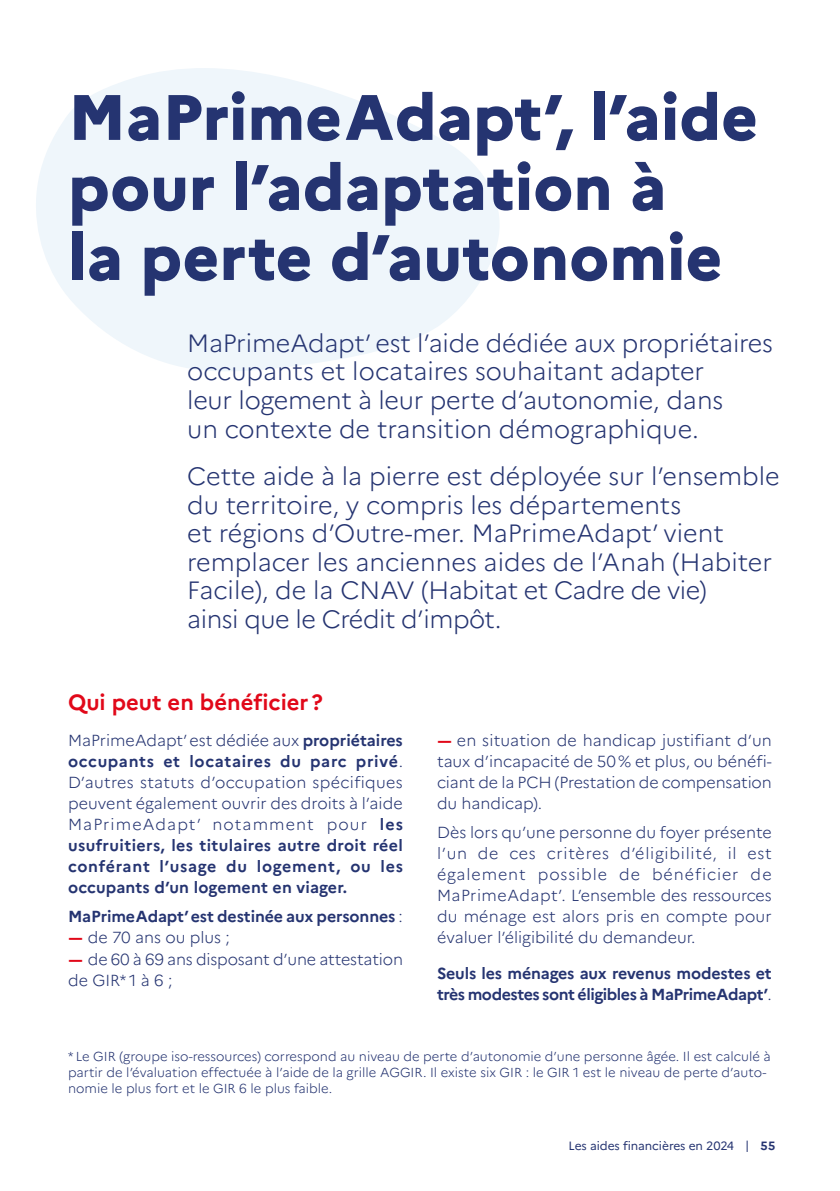
<style>
.page{position:relative;width:840px;height:1191px;background:#fff}
.page>*{position:absolute;margin:0;border:0;box-sizing:border-box;transform-origin:0 0}
.t1{font:800 64px/70px "Marianne";color:#253471}
.t2{font:300 25px/28.6px "Marianne";color:#253471}
.t3{font:700 22px "Marianne";color:#e10819}
.t4{font:300 16px/21px "Marianne";letter-spacing:-.005em;color:#253471;text-align:justify}
.t5{font:700 16px/21px "Marianne";letter-spacing:-.01em;color:#253471;text-align:justify}
.t6{font:700 16px/21px "Marianne";letter-spacing:-.03em;color:#253471}
.t7{font:300 13px/16px "Marianne";color:#253471}
.t8{font:12px "Marianne";letter-spacing:-.005em;color:#253471}
.t9{font:700 12px "Marianne";color:#253471}
.s1{font-weight:300}
.s2{font-weight:700}
.s3{font-weight:700;font-size:16.2px;color:#e10819}
</style>
<div class="page">
<svg style="left:36px;top:68px;width:463px;height:303px;fill:#eff6fb"></svg>
<svg style="left:746px;top:1140px;width:1px;height:12px"></svg>
<h1 class="t1" style="left:68px;top:82px;width:691px">MaPrimeAdapt’, l’aide pour l’adaptation à<br>la perte d’autonomie</h1>
<h2 class="t2" style="left:187px;top:327px;width:587px">MaPrimeAdapt’ est l’aide dédiée aux propriétaires occupants et locataires souhaitant adapter<br>leur logement à leur perte d’autonomie, dans<br>un contexte de transition démographique.</h2>
<p class="t2" style="left:187px;top:460px;width:593px">Cette aide à la pierre est déployée sur l’ensemble du territoire, y compris les départements<br>et régions d’Outre-mer. MaPrimeAdapt’ vient remplacer les anciennes aides de l’Anah (Habiter Facile), de la CNAV (Habitat et Cadre de vie)<br>ainsi que le Crédit d’impôt.</p>
<h3 class="t3" style="left:68px;top:685px;width:256px">Qui peut en bénéficier ?</h3>
<p class="t5" style="left:68px;top:728px;width:336px"><span class="s1">MaPrimeAdapt’ est dédiée aux</span> propriétaires occupants et locataires du parc privé<span class="s1">.<br>D’autres statuts d’occupation spécifiques peuvent également ouvrir des droits à l’aide MaPrimeAdapt’ notamment pour</span> les usufruitiers, les titulaires autre droit réel conférant l’usage du logement, ou les occupants d’un logement en viager.</p>
<p class="t4" style="left:68px;top:904px;width:336px;text-align:left"><span class="s2">MaPrimeAdapt’ est destinée aux personnes</span> : <span class="s3">-</span>de 70 ans ou plus ;<br><span class="s3">-</span>de 60 à 69 ans disposant d’une attestation de GIR* 1 à 6 ;</p>
<p class="t4" style="left:437px;top:728px;width:336px"><span class="s3">-</span>en situation de handicap justifiant d’un taux d’incapacité de 50 % et plus, ou bénéfi&shy;ciant de la PCH (Prestation de compensation du handicap).</p>
<p class="t4" style="left:437px;top:821px;width:336px">Dès lors qu’une personne du foyer présente l’un de ces critères d’éligibilité, il est également possible de bénéficier de MaPrimeAdapt’. L’ensemble des ressources du ménage est alors pris en compte pour évaluer l’éligibilité du demandeur.</p>
<p class="t6" style="left:437px;top:961px;width:336px">Seuls les ménages aux revenus modestes et très modestes sont éligibles à MaPrimeAdapt’<span class="s1">.</span></p>
<p class="t7" style="left:68px;top:1047px;width:703px">* Le GIR (groupe iso-ressources) correspond au niveau de perte d’autonomie d’une personne âgée. Il est calculé à partir de l’évaluation effectuée à l’aide de la grille AGGIR. Il existe six GIR : le GIR 1 est le niveau de perte d’auto&shy;nomie le plus fort et le GIR 6 le plus faible.</p>
<p class="t8" style="left:568px;top:1137px;width:167px">Les aides financières en 2024</p>
<p class="t9" style="left:760px;top:1136px;width:16px">55</p>
</div>
